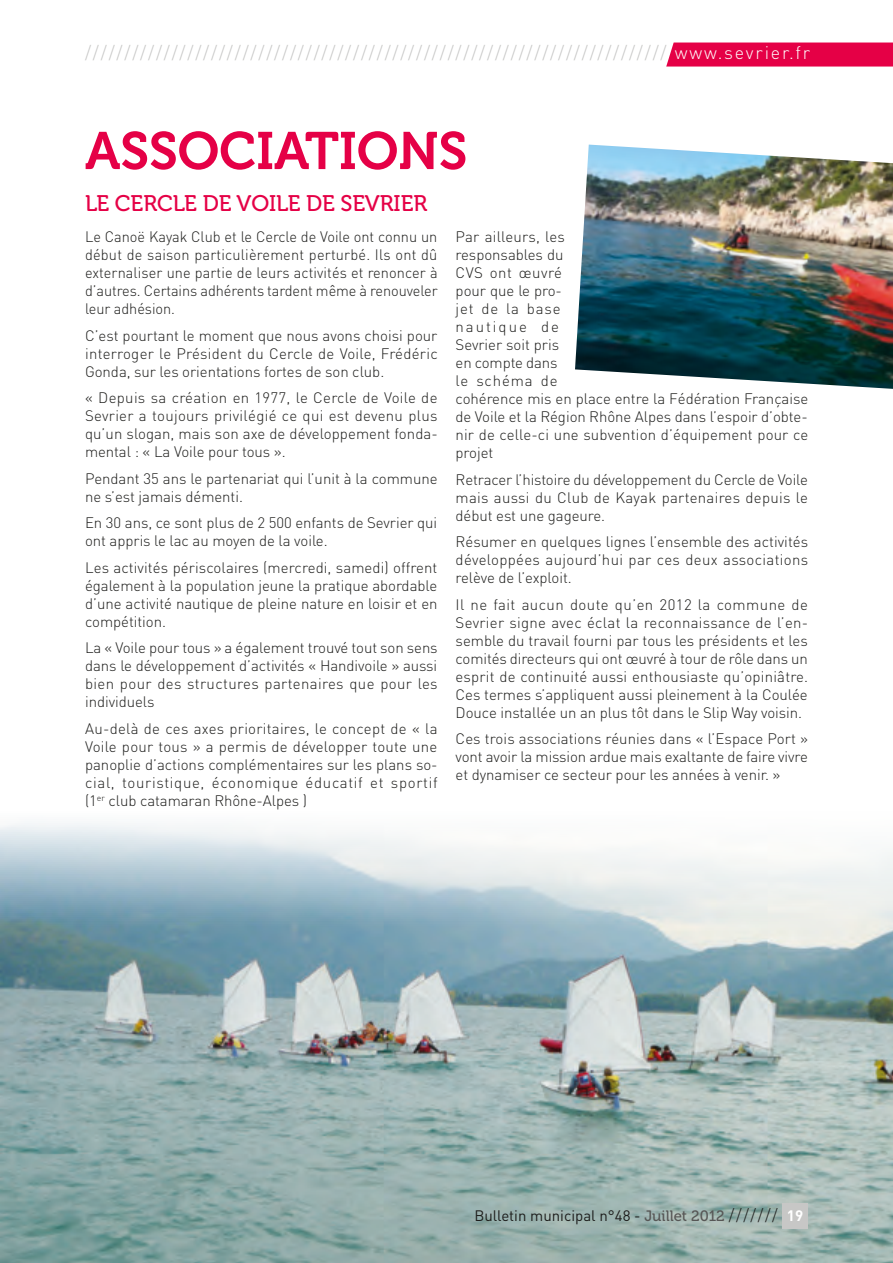
<style>
.page{position:relative;width:893px;height:1263px;background:#fff}
.page>*{position:absolute;margin:0;border:0;box-sizing:border-box;transform-origin:0 0}
.t1{font:52.5px "Museo 700";letter-spacing:-.005em;color:#e50046}
.t2{font:22.5px "Museo 500";letter-spacing:-.005em;color:#e50046}
.t3{font:300 18px "DIN";letter-spacing:.1em;color:#c7c7c6}
.t4{font:300 15px/18px "DIN";letter-spacing:-.005em;color:#1d1d1b;text-align:justify}
.t5{font:15px "DIN";color:#1d1d1b}
.s1{color:#fff}
.s2{font-family:"Museo 500";color:#575756}
.s3{font-weight:300;font-size:16.5px}
.s4{font-weight:700;color:#fff}
</style>
<div class="page">
<img style="left:0;top:823px;width:893px;height:440px">
<div style="left:783px;top:1203px;width:25px;height:26px;background:#c7c7c6"></div>
<div style="left:666px;top:43px;width:227px;height:24px;background:#e50046"></div>
<img style="left:575px;top:145px;width:318px;height:244px">
<p class="t3" style="left:85px;top:42px;width:727px">////////////////////////////////////////////////////////////////////////// <span class="s1">www.sevrier.fr</span></p>
<h1 class="t1" style="left:85px;top:122px;width:384px">ASSOCIATIONS</h1>
<h2 class="t2" style="left:85px;top:191px;width:339px">LE CERCLE DE VOILE DE SEVRIER</h2>
<p class="t4" style="left:85px;top:228px;width:354px">Le Canoë Kayak Club et le Cercle de Voile ont connu un début de saison particulièrement perturbé. Ils ont dû externaliser une partie de leurs activités et renoncer à d’autres. Certains adhérents tardent même à renouveler leur adhésion.</p>
<p class="t4" style="left:85px;top:326px;width:354px">C’est pourtant le moment que nous avons choisi pour interroger le Président du Cercle de Voile, Frédéric Gonda, sur les orientations fortes de son club.</p>
<p class="t4" style="left:85px;top:389px;width:354px">« Depuis sa création en 1977, le Cercle de Voile de Sevrier a toujours privilégié ce qui est devenu plus qu’un slogan, mais son axe de développement fonda&shy;mental : « La Voile pour tous ».</p>
<p class="t4" style="left:85px;top:469px;width:354px">Pendant 35 ans le partenariat qui l’unit à la commune ne s’est jamais démenti.</p>
<p class="t4" style="left:85px;top:514px;width:354px">En 30 ans, ce sont plus de 2 500 enfants de Sevrier qui ont appris le lac au moyen de la voile.</p>
<p class="t4" style="left:85px;top:558px;width:354px">Les activités périscolaires (mercredi, samedi) offrent également à la population jeune la pratique abordable d’une activité nautique de pleine nature en loisir et en compétition.</p>
<p class="t4" style="left:85px;top:639px;width:354px">La « Voile pour tous » a également trouvé tout son sens dans le développement d’activités « Handivoile » aussi bien pour des structures partenaires que pour les individuels</p>
<p class="t4" style="left:85px;top:719px;width:354px">Au-delà de ces axes prioritaires, le concept de « la Voile pour tous » a permis de développer toute une panoplie d’actions complémentaires sur les plans so&shy;cial, touristique, économique éducatif et sportif (1<sup>er</sup> club catamaran Rhône-Alpes )</p>
<p class="t4" style="left:456px;top:228px;width:354px;text-align:left">Par ailleurs, les<br>responsables du<br>CVS ont œuvré<br>pour que le pro-<br>jet de la base<br>nautique de<br>Sevrier soit pris<br>en compte dans<br>le schéma de<br>cohérence mis en place entre la Fédération Française de Voile et la Région Rhône Alpes dans l’espoir d’obte&shy;nir de celle-ci une subvention d’équipement pour ce projet</p>
<p class="t4" style="left:456px;top:470px;width:354px">Retracer l’histoire du développement du Cercle de Voile mais aussi du Club de Kayak partenaires depuis le début est une gageure.</p>
<p class="t4" style="left:456px;top:533px;width:354px">Résumer en quelques lignes l’ensemble des activités développées aujourd’hui par ces deux associations relève de l’exploit.</p>
<p class="t4" style="left:456px;top:595px;width:354px">Il ne fait aucun doute qu’en 2012 la commune de Sevrier signe avec éclat la reconnaissance de l’en&shy;semble du travail fourni par tous les présidents et les comités directeurs qui ont œuvré à tour de rôle dans un esprit de continuité aussi enthousiaste qu’opiniâtre.<br>Ces termes s’appliquent aussi pleinement à la Coulée Douce installée un an plus tôt dans le Slip Way voisin.</p>
<p class="t4" style="left:456px;top:730px;width:354px">Ces trois associations réunies dans « l’Espace Port » vont avoir la mission ardue mais exaltante de faire vivre et dynamiser ce secteur pour les années à venir. »</p>
<p class="t5" style="left:474px;top:1206px;width:330px">Bulletin municipal n°48 - <span class="s2">JUILLET 2012</span> <span class="s3">///////</span> <span class="s4">19</span></p>
</div>
